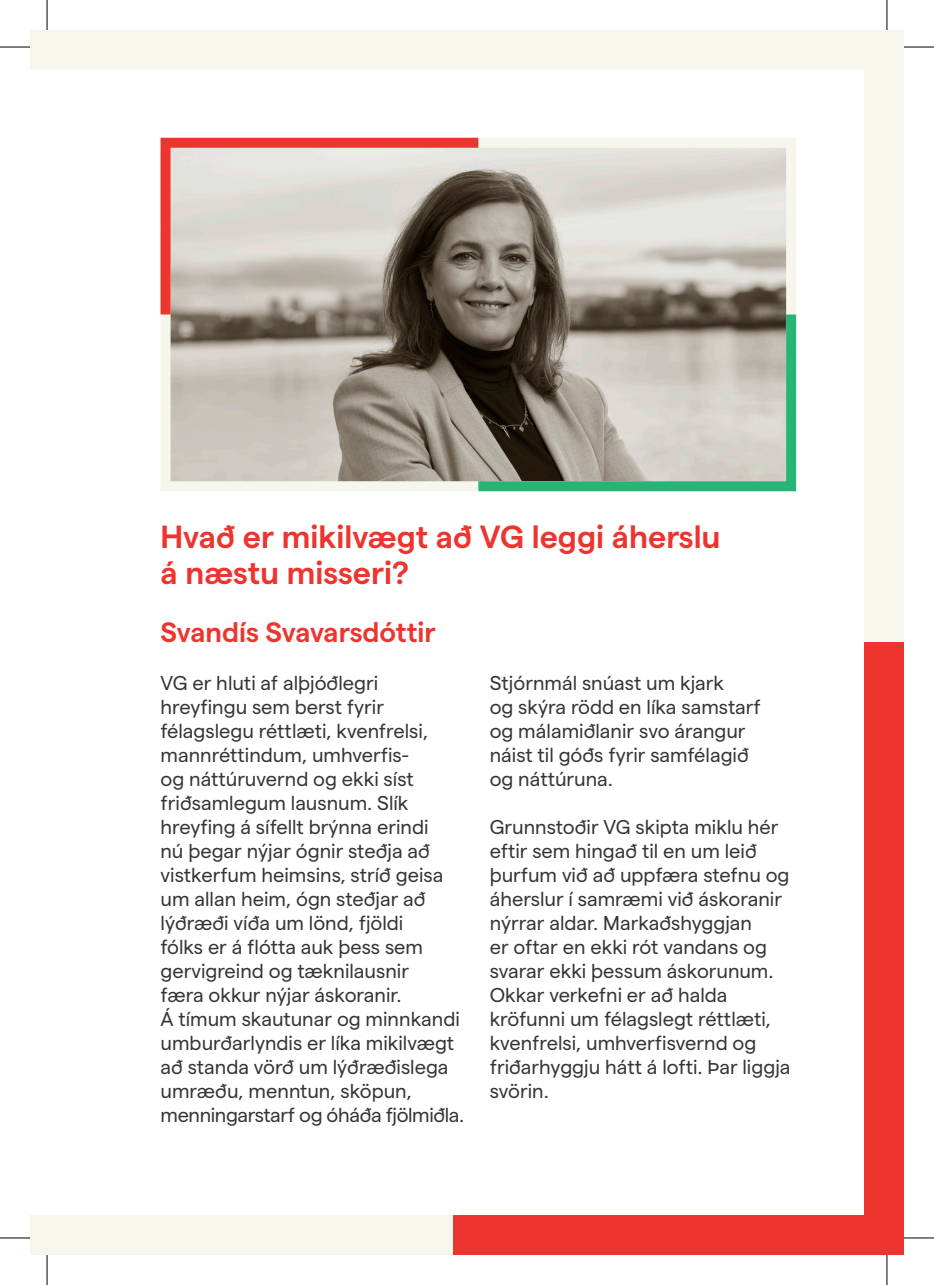
<style>
.page{position:relative;width:934px;height:1285px;background:#fff}
.page>*{position:absolute;margin:0;border:0;box-sizing:border-box;transform-origin:0 0}
.t1{font:600 32px/36px "Matter";color:#ee342e}
.t2{font:600 28px "Matter";color:#ee342e}
.t3{font:20px/24px "Matter";color:#333538}
</style>
<div class="page">
<div style="left:30px;top:1216px;width:873px;height:39px;background:#f6f6ed"></div>
<div style="left:864px;top:30px;width:39px;height:1225px;background:#f6f6ed"></div>
<div style="left:30px;top:30px;width:873px;height:39px;background:#f6f6ed"></div>
<div style="left:864px;top:642px;width:39px;height:613px;background:#ee342e"></div>
<div style="left:453px;top:1216px;width:450px;height:39px;background:#ee342e"></div>
<img style="left:171px;top:149px;width:613px;height:331px">
<div style="left:160px;top:138px;width:635px;height:353px;border:10px solid #f6f6ed"></div>
<svg style="left:468px;top:304px;width:329px;height:188px;background:#93988a"></svg>
<svg style="left:160px;top:137px;width:328px;height:187px;background:#b9a59e"></svg>
<hr style="left:0;top:47px;width:30px;height:1px;background:#000">
<hr style="left:903px;top:47px;width:30px;height:1px;background:#000">
<hr style="left:0;top:1237px;width:30px;height:1px;background:#000">
<hr style="left:903px;top:1237px;width:30px;height:1px;background:#000">
<hr style="left:47px;top:0;width:1px;height:30px;background:#000">
<hr style="left:47px;top:1255px;width:1px;height:30px;background:#000">
<hr style="left:886px;top:0;width:1px;height:30px;background:#000">
<hr style="left:886px;top:1255px;width:1px;height:30px;background:#000">
<h1 class="t1" style="left:160px;top:516px;width:561px">Hvað er mikilvægt að VG leggi áherslu á næstu misseri?</h1>
<h2 class="t2" style="left:160px;top:611px;width:277px">Svandís Svavarsdóttir</h2>
<p class="t3" style="left:160px;top:669px;width:305px">VG er hluti af alþjóðlegri hreyfingu sem berst fyrir félagslegu réttlæti, kvenfrelsi, mannréttindum, umhverfis-<br>og náttúruvernd og ekki síst friðsamlegum lausnum. Slík hreyfing á sífellt brýnna erindi<br>nú þegar nýjar ógnir steðja að vistkerfum heimsins, stríð geisa um allan heim, ógn steðjar að lýðræði víða um lönd, fjöldi<br>fólks er á flótta auk þess sem gervigreind og tæknilausnir<br>færa okkur nýjar áskoranir.<br>Á tímum skautunar og minnkandi umburðarlyndis er líka mikilvægt að standa vörð um lýðræðislega umræðu, menntun, sköpun, menningarstarf og óháða fjölmiðla.</p>
<p class="t3" style="left:489px;top:669px;width:272px">Stjórnmál snúast um kjark<br>og skýra rödd en líka samstarf og málamiðlanir svo árangur náist til góðs fyrir samfélagið og náttúruna.</p>
<p class="t3" style="left:489px;top:813px;width:302px">Grunnstoðir VG skipta miklu hér eftir sem hingað til en um leið þurfum við að uppfæra stefnu og áherslur í samræmi við áskoranir nýrrar aldar. Markaðshyggjan<br>er oftar en ekki rót vandans og svarar ekki þessum áskorunum.<br>Okkar verkefni er að halda kröfunni um félagslegt réttlæti, kvenfrelsi, umhverfisvernd og friðarhyggju hátt á lofti. Þar liggja svörin.</p>
</div>
